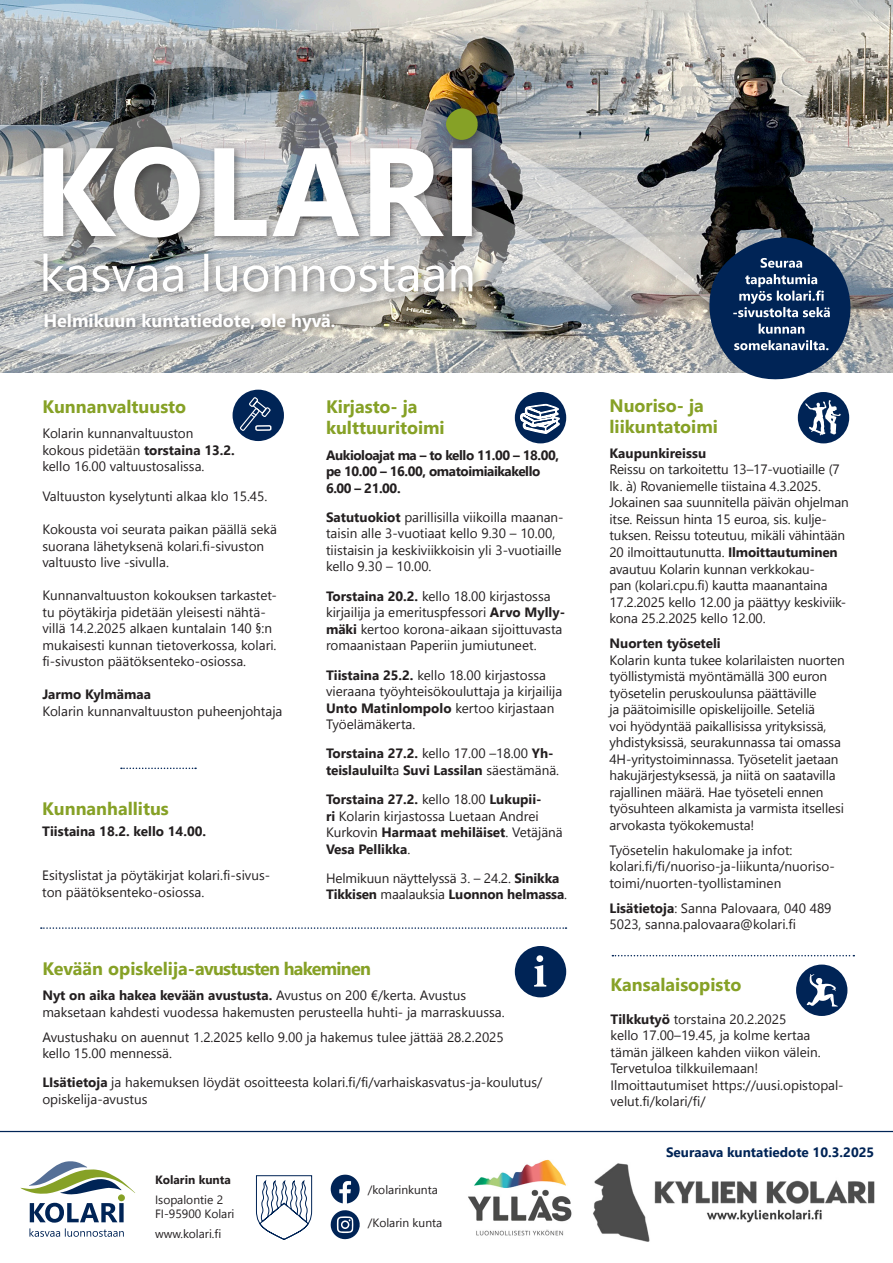
<style>
.page{position:relative;width:893px;height:1263px;background:#fff}
.page>*{position:absolute;margin:0;border:0;box-sizing:border-box;transform-origin:0 0}
.t1{font:700 18px/21px "Nirmala UI";color:#86a126}
.t2{font:700 18px "Nirmala UI";letter-spacing:-.04em;color:#86a126}
.t3{font:700 18px "Nirmala UI";color:#fff}
.t4{font:13.5px/16.5px "Nirmala UI";color:#231f20}
.t5{font:700 13.5px/16.5px "Nirmala UI";color:#231f20}
.t6{font:700 13.5px/16.5px "Nirmala UI";letter-spacing:-.03em;color:#231f20}
.t7{font:700 13.5px "Nirmala UI";color:#002456}
.t8{font:12px "Nirmala UI";color:#231f20}
.t9{font:700 12px "Nirmala UI";color:#231f20}
.s1{font-weight:700}
.s2{font-weight:400}
</style>
<div class="page">
<img style="left:1px;top:0;width:892px;height:372px">
<svg style="left:256px;top:89px;width:486px;height:260px;background:#9b9c9a"></svg>
<svg style="left:0;top:0;width:248px;height:187px;background:#8c9499"></svg>
<div style="left:0;top:191px;width:619px;height:171px;background:#231f20;opacity:.3"></div>
<svg style="left:0;top:187px;width:612px;height:172px;background:#afb1b0"></svg>
<img style="left:468px;top:1159px;width:104px;height:77px">
<img style="left:593px;top:1163px;width:282px;height:79px">
<svg style="left:256px;top:1175px;width:57px;height:65px"></svg>
<svg style="left:29px;top:1203px;width:95px;height:34px"></svg>
<div style="left:118px;top:1194px;width:7px;height:7px;background:#86a126;border-radius:50%"></div>
<svg style="left:20px;top:1161px;width:115px;height:34px"></svg>
<svg style="left:330px;top:1175px;width:30px;height:64px"></svg>
<hr style="left:0;top:1131px;width:893px;height:1px;background:#002456">
<svg style="left:699px;top:226px;width:163px;height:154px;background:#485c78"></svg>
<div style="left:38px;top:249px;width:446px;height:54px;background:#231f20;opacity:.5"></div>
<svg style="left:43px;top:254px;width:429px;height:38px"></svg>
<div style="left:40px;top:309px;width:305px;height:33px;background:#231f20;opacity:.7"></div>
<div style="left:38px;top:141px;width:445px;height:107px;background:#231f20;opacity:.5"></div>
<svg style="left:43px;top:147px;width:429px;height:91px"></svg>
<div style="left:441px;top:104px;width:48px;height:47px;background:#231f20;opacity:.5"></div>
<svg style="left:446px;top:108px;width:32px;height:32px"></svg>
<div style="left:515px;top:392px;width:51px;height:51px;background:#002456;border-radius:50%"></div>
<svg style="left:520px;top:404px;width:39px;height:30px"></svg>
<div style="left:796px;top:964px;width:51px;height:52px;background:#002456;border-radius:50%"></div>
<svg style="left:807px;top:974px;width:31px;height:32px"></svg>
<svg style="left:41px;top:927px;width:525px;height:2px"></svg>
<svg style="left:612px;top:955px;width:242px;height:1px"></svg>
<div style="left:233px;top:390px;width:51px;height:51px;background:#002456;border-radius:50%"></div>
<svg style="left:239px;top:396px;width:32px;height:35px"></svg>
<svg style="left:121px;top:767px;width:75px;height:2px"></svg>
<div style="left:798px;top:392px;width:51px;height:51px;background:#002456;border-radius:50%"></div>
<svg style="left:805px;top:400px;width:36px;height:35px"></svg>
<div style="left:515px;top:946px;width:51px;height:51px;background:#002456;border-radius:50%"></div>
<svg style="left:534px;top:955px;width:12px;height:31px"></svg>
<p class="t3" style="left:43px;top:305px;width:294px">Helmikuun kuntatiedote, ole hyvä.</p>
<p class="t1" style="left:42px;top:395px;width:145px">Kunnanvaltuusto</p>
<p class="t4" style="left:42px;top:424px;width:194px">Kolarin kunnanvaltuuston kokous pidetään <span class="s1">torstaina 13.2. </span>kello 16.00 valtuustosalissa.</p>
<p class="t4" style="left:42px;top:487px;width:226px">Valtuuston kyselytunti alkaa klo 15.45.</p>
<p class="t4" style="left:42px;top:520px;width:236px">Kokousta voi seurata paikan päällä sekä suorana lähetyksenä kolari.fi-sivuston valtuusto live -sivulla.</p>
<p class="t4" style="left:42px;top:586px;width:236px">Kunnanvaltuuston kokouksen tarkastet&shy;tu pöytäkirja pidetään yleisesti nähtä&shy;villä 14.2.2025 alkaen kuntalain 140 §:n mukaisesti kunnan tietoverkossa, kolari. fi-sivuston päätöksenteko-osiossa.</p>
<p class="t5" style="left:42px;top:685px;width:110px">Jarmo Kylmämaa</p>
<p class="t4" style="left:42px;top:702px;width:242px">Kolarin kunnanvaltuuston puheenjohtaja</p>
<p class="t1" style="left:42px;top:797px;width:128px">Kunnanhallitus</p>
<p class="t5" style="left:42px;top:822px;width:165px">Tiistaina 18.2. kello 14.00.</p>
<p class="t4" style="left:42px;top:866px;width:229px">Esityslistat ja pöytäkirjat kolari.fi-sivus&shy;ton päätöksenteko-osiossa.</p>
<p class="t1" style="left:326px;top:395px;width:120px">Kirjasto- ja kulttuuritoimi</p>
<p class="t6" style="left:326px;top:446px;width:235px">Aukioloajat ma – to kello 11.00 – 18.00, pe 10.00 – 16.00, omatoimiaikakello<br>6.00 – 21.00.</p>
<p class="t4" style="left:326px;top:508px;width:239px"><span class="s1">Satutuokiot</span> parillisilla viikoilla maanan&shy;taisin alle 3-vuotiaat kello 9.30 – 10.00, tiistaisin ja keskiviikkoisin yli 3-vuotiaille kello 9.30 – 10.00.</p>
<p class="t4" style="left:326px;top:587px;width:241px"><span class="s1">Torstaina 20.2.</span> kello 18.00 kirjastossa kirjailija ja emerituspfessori <span class="s1">Arvo Mylly&shy;mäki</span> kertoo korona-aikaan sijoittuvasta romaanistaan Paperiin jumiutuneet.</p>
<p class="t4" style="left:326px;top:666px;width:238px"><span class="s1">Tiistaina 25.2.</span> kello 18.00 kirjastossa vieraana työyhteisökouluttaja ja kirjailija <span class="s1">Unto Matinlompolo</span> kertoo kirjastaan Työelämäkerta.</p>
<p class="t5" style="left:326px;top:744px;width:235px">Torstaina 27.2. <span class="s2">kello 17.00 –18.00</span> Yh&shy;teislauluilt<span class="s2">a</span> Suvi Lassilan <span class="s2">säestämänä.</span></p>
<p class="t4" style="left:326px;top:790px;width:238px"><span class="s1">Torstaina 27.2.</span> kello 18.00 <span class="s1">Lukupii-<br>ri</span> Kolarin kirjastossa Luetaan Andrei Kurkovin <span class="s1">Harmaat mehiläiset</span>. Vetäjänä <span class="s1">Vesa Pellikka</span>.</p>
<p class="t4" style="left:326px;top:869px;width:243px">Helmikuun näyttelyssä 3. – 24.2. <span class="s1">Sinikka<br>Tikkisen</span> maalauksia <span class="s1">Luonnon helmassa</span>.</p>
<p class="t2" style="left:42px;top:954px;width:330px">Kevään opiskelija-avustusten hakeminen</p>
<p class="t4" style="left:42px;top:986px;width:464px"><span class="s1">Nyt on aika hakea kevään avustusta.</span> Avustus on 200 €/kerta. Avustus maksetaan kahdesti vuodessa hakemusten perusteella huhti- ja marraskuussa.</p>
<p class="t4" style="left:42px;top:1028px;width:463px">Avustushaku on auennut 1.2.2025 kello 9.00 ja hakemus tulee jättää 28.2.2025 kello 15.00 mennessä.</p>
<p class="t4" style="left:42px;top:1073px;width:502px"><span class="s1">LIsätietoja</span> ja hakemuksen löydät osoitteesta kolari.fi/fi/varhaiskasvatus-ja-koulutus/ opiskelija-avustus</p>
<p class="t9" style="left:155px;top:1170px;width:77px">Kolarin kunta</p>
<p class="t8" style="left:155px;top:1189px;width:70px">Isopalontie 2</p>
<p class="t8" style="left:155px;top:1204px;width:81px">FI-95900 Kolari</p>
<p class="t8" style="left:155px;top:1223px;width:68px">www.kolari.fi</p>
<p class="t8" style="left:368px;top:1180px;width:72px">/kolarinkunta</p>
<p class="t8" style="left:368px;top:1213px;width:76px">/Kolarin kunta</p>
<p class="t1" style="left:609px;top:394px;width:110px">Nuoriso- ja liikuntatoimi</p>
<p class="t4" style="left:609px;top:444px;width:232px"><span class="s1">Kaupunkireissu<br></span>Reissu on tarkoitettu 13–17-vuotiaille (7 lk. à) Rovaniemelle tiistaina 4.3.2025.</p>
<p class="t4" style="left:609px;top:494px;width:241px">Jokainen saa suunnitella päivän ohjelman itse. Reissun hinta 15 euroa, sis. kulje&shy;tuksen. Reissu toteutuu, mikäli vähintään 20 ilmoittautunutta. <span class="s1">Ilmoittautuminen </span>avautuu Kolarin kunnan verkkokau-<br>pan (kolari.cpu.fi) kautta maanantaina 17.2.2025 kello 12.00 ja päättyy keskiviik&shy;kona 25.2.2025 kello 12.00.</p>
<p class="t5" style="left:609px;top:634px;width:113px">Nuorten työseteli</p>
<p class="t4" style="left:609px;top:651px;width:237px">Kolarin kunta tukee kolarilaisten nuorten työllistymistä myöntämällä 300 euron työsetelin peruskoulunsa päättäville<br>ja päätoimisille opiskelijoille. Seteliä<br>voi hyödyntää paikallisissa yrityksissä, yhdistyksissä, seurakunnassa tai omassa 4H-yritystoiminnassa. Työsetelit jaetaan hakujärjestyksessä, ja niitä on saatavilla rajallinen määrä. Hae työseteli ennen työsuhteen alkamista ja varmista itsellesi arvokasta työkokemusta!</p>
<p class="t4" style="left:609px;top:841px;width:227px">Työsetelin hakulomake ja infot: kolari.fi/fi/nuoriso-ja-liikunta/nuoriso&shy;toimi/nuorten-tyollistaminen</p>
<p class="t4" style="left:609px;top:899px;width:224px"><span class="s1">Lisätietoja</span>: Sanna Palovaara, 040 489<br>5023, sanna.palovaara@kolari.fi</p>
<p class="t1" style="left:611px;top:973px;width:132px">Kansalaisopisto</p>
<p class="t4" style="left:611px;top:1010px;width:235px"><span class="s1">Tilkkutyö</span> torstaina 20.2.2025<br>kello 17.00–19.45, ja kolme kertaa tämän jälkeen kahden viikon välein.<br>Tervetuloa tilkkuilemaan!<br>Ilmoittautumiset https://uusi.opistopal&shy;velut.fi/kolari/fi/</p>
<p class="t7" style="left:666px;top:1141px;width:210px">Seuraava kuntatiedote 10.3.2025</p>
</div>
